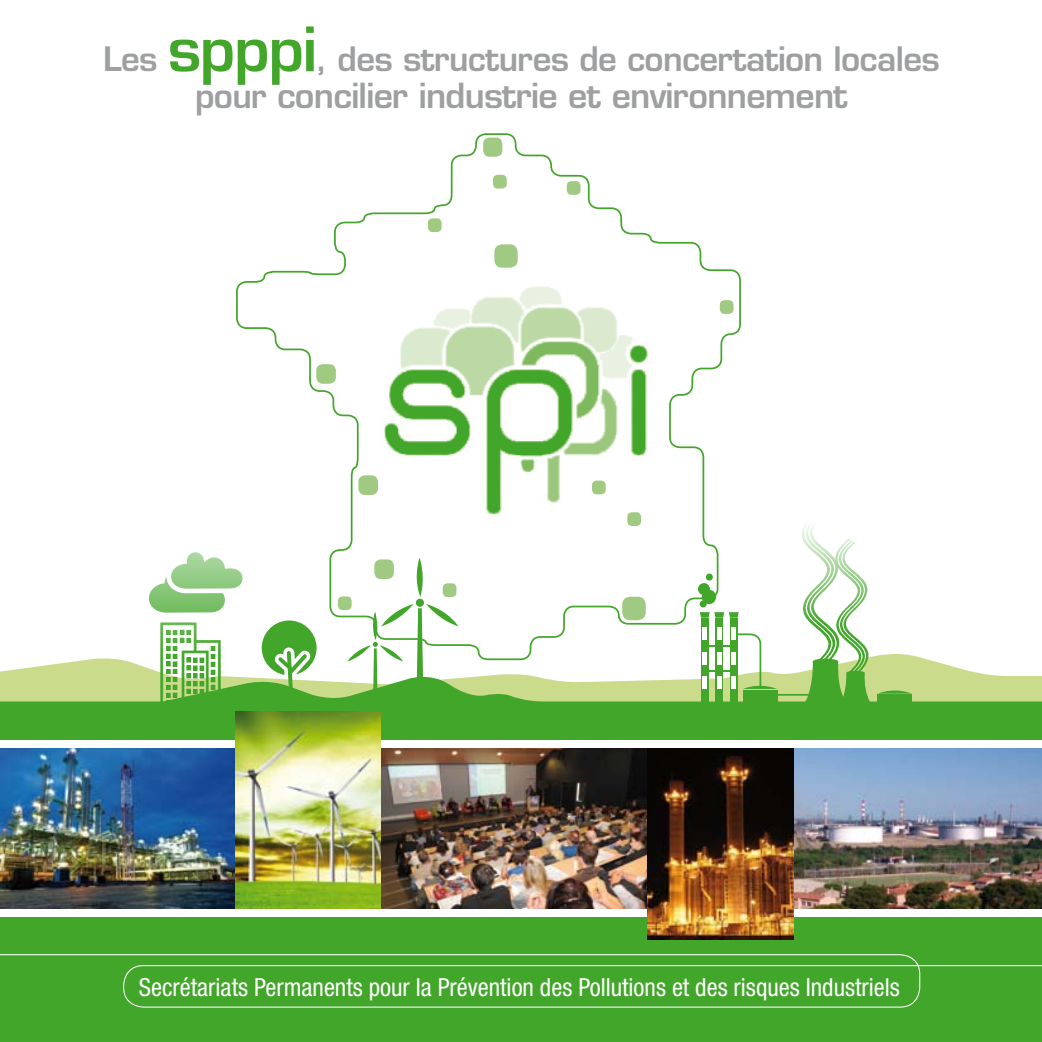
<style>
.page{position:relative;width:1042px;height:1042px;background:#fff}
.page>*{position:absolute;margin:0;border:0;box-sizing:border-box;transform-origin:0 0}
.t1{font:600 33.77px "Eurostile LT";letter-spacing:-.02em;color:#9d9fa0}
.t2{font:600 32.9px "Eurostile LT";letter-spacing:-.02em;color:#9d9fa0}
.t3{font:condensed 24.85px "Helvetica Neue LT";color:#fff}
.s1{font-size:59.68px;color:#42a62a}
.s2{font-size:32.9px}
</style>
<div class="page">
<svg style="left:0;top:654px;width:973px;height:18px"></svg>
<svg style="left:0;top:672px;width:1042px;height:68px;background:#72b950"></svg>
<div style="left:0;top:856px;width:1042px;height:186px;background:#42a62a"></div>
<svg style="left:801px;top:525px;width:70px;height:181px"></svg>
<div style="left:743px;top:690px;width:34px;height:12px;background:#42a62a"></div>
<div style="left:877px;top:694px;width:35px;height:13px;background:#42a62a"></div>
<svg style="left:877px;top:686px;width:35px;height:7px"></svg>
<svg style="left:701px;top:661px;width:7px;height:42px"></svg>
<hr style="left:703px;top:652px;width:4px;height:12px;background:#fff">
<hr style="left:703px;top:677px;width:4px;height:12px;background:#fff">
<div style="left:715px;top:618px;width:8px;height:85px;background:#42a62a"></div>
<div style="left:730px;top:618px;width:7px;height:85px;background:#42a62a"></div>
<svg style="left:706px;top:633px;width:71px;height:56px"></svg>
<hr style="left:774px;top:694px;width:36px;height:2px;background:#42a62a">
<svg style="left:160px;top:622px;width:61px;height:95px"></svg>
<svg style="left:149px;top:552px;width:86px;height:61px"></svg>
<svg style="left:261px;top:661px;width:56px;height:31px"></svg>
<svg style="left:347px;top:661px;width:111px;height:51px"></svg>
<img style="left:0;top:748px;width:235px;height:160px">
<img style="left:793px;top:748px;width:249px;height:160px">
<img style="left:380px;top:748px;width:267px;height:160px">
<svg style="left:0;top:954px;width:1042px;height:54px"></svg>
<svg style="left:235px;top:133px;width:507px;height:528px"></svg>
<div style="left:316px;top:364px;width:20px;height:20px;background:#a0ca82;border-radius:7px"></div>
<div style="left:374px;top:559px;width:20px;height:20px;background:#a0ca82;border-radius:7px"></div>
<div style="left:358px;top:475px;width:20px;height:20px;background:#a0ca82;border-radius:7px"></div>
<div style="left:622px;top:597px;width:24px;height:23px;background:#a0ca82;border-radius:8px"></div>
<div style="left:483px;top:137px;width:19px;height:20px;background:#a0ca82;border-radius:6px"></div>
<div style="left:338px;top:596px;width:14px;height:14px;background:#a0ca82;border-radius:5px"></div>
<div style="left:443px;top:583px;width:13px;height:14px;background:#a0ca82;border-radius:5px"></div>
<div style="left:627px;top:512px;width:14px;height:14px;background:#a0ca82;border-radius:5px"></div>
<div style="left:592px;top:480px;width:14px;height:14px;background:#a0ca82;border-radius:5px"></div>
<div style="left:720px;top:300px;width:13px;height:14px;background:#a0ca82;border-radius:5px"></div>
<div style="left:428px;top:218px;width:13px;height:14px;background:#a0ca82;border-radius:5px"></div>
<div style="left:493px;top:175px;width:14px;height:14px;background:#a0ca82;border-radius:5px"></div>
<div style="left:567px;top:181px;width:13px;height:14px;background:#a0ca82;border-radius:5px"></div>
<div style="left:494px;top:244px;width:24px;height:24px;background:#a0ca82;border-radius:8px"></div>
<div style="left:0;top:909px;width:1042px;height:7px;background:#fff"></div>
<img style="left:647px;top:748px;width:146px;height:191px">
<img style="left:235px;top:711px;width:145px;height:197px">
<h2 class="t2" style="left:103px;top:39px;width:838px">Les <span class="s1">spppi</span>, des structures de concertation locales</h2>
<h1 class="t1" style="left:195px;top:74px;width:654px"><span class="s2">pour</span> concilier industrie et environnement</h1>
<p class="t3" style="left:139px;top:973px;width:762px">Secrétariats Permanents pour la Prévention des Pollutions et des risques Industriels</p>
</div>
